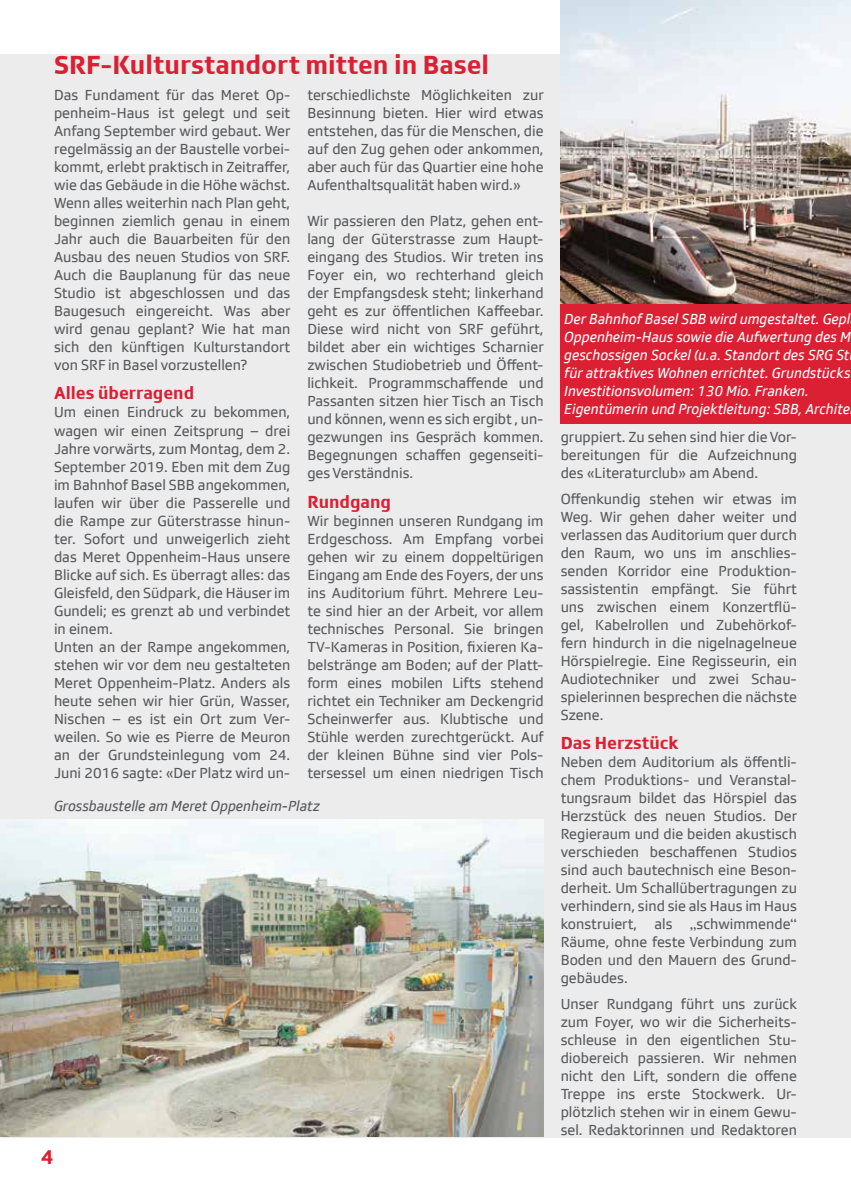
<style>
.page{position:relative;width:851px;height:1191px;background:#fff}
.page>*{position:absolute;margin:0;border:0;box-sizing:border-box;transform-origin:0 0}
.t1{font:700 27px "SRGSSR Type";color:#da2032}
.t2{font:700 21px "SRGSSR Type";color:#da2032}
.t3{font:700 18px "SRGSSR Type";color:#da2032}
.t4{font:15px/18px "SRGSSR Type";color:#58595b;text-align:justify}
.t5{font:italic 15px/18px "SRGSSR Type";color:#fff}
.t6{font:italic 15px "SRGSSR Type";color:#58595b}
.s1{font-family:"Gill Sans"}
</style>
<div class="page">
<div style="left:0;top:54px;width:850px;height:1083px;background:#ececed"></div>
<div style="left:560px;top:0;width:290px;height:424px;background:#da2032"></div>
<img style="left:560px;top:0;width:290px;height:304px">
<img style="left:0;top:819px;width:543px;height:318px">
<h1 class="t1" style="left:54px;top:48px;width:436px">SRF-Kulturstandort mitten in Basel</h1>
<p class="t4" style="left:54px;top:86px;width:238px">Das Fundament für das Meret Op&shy;penheim-Haus ist gelegt und seit Anfang September wird gebaut. Wer regelmässig an der Baustelle vorbei&shy;kommt, erlebt praktisch in Zeitraffer, wie das Gebäude in die Höhe wächst.<br>Wenn alles weiterhin nach Plan geht, beginnen ziemlich genau in einem Jahr auch die Bauarbeiten für den Ausbau des neuen Studios von SRF.<br>Auch die Bauplanung für das neue Studio ist abgeschlossen und das Baugesuch eingereicht. Was aber wird genau geplant? Wie hat man sich den künftigen Kulturstandort von SRF in Basel vorzustellen?</p>
<p class="t3" style="left:54px;top:382px;width:142px">Alles überragend</p>
<p class="t4" style="left:54px;top:403px;width:238px;text-align:left">Um einen Eindruck zu bekommen, wagen wir einen Zeitsprung – drei<br>Jahre vorwärts, zum Montag, dem 2.<br>September 2019. Eben mit dem Zug im Bahnhof Basel SBB angekommen, laufen wir über die Passerelle und die Rampe zur Güterstrasse hinun&shy;ter. Sofort und unweigerlich zieht das Meret Oppenheim-Haus unsere<br>Blicke auf sich. Es überragt alles: das<br>Gleisfeld, den Südpark, die Häuser im<br>Gundeli; es grenzt ab und verbindet in einem.<br>Unten an der Rampe angekommen, stehen wir vor dem neu gestalteten<br>Meret Oppenheim-Platz. Anders als heute sehen wir hier Grün, Wasser,<br>Nischen – es ist ein Ort zum Ver&shy;weilen. So wie es Pierre de Meuron an der Grundsteinlegung vom 24.<br>Juni 2016 sagte: «Der Platz wird un-</p>
<p class="t4" style="left:307px;top:86px;width:238px">terschiedlichste Möglichkeiten zur Besinnung bieten. Hier wird etwas entstehen, das für die Menschen, die auf den Zug gehen oder ankommen, aber auch für das Quartier eine hohe Aufenthaltsqualität haben wird.»</p>
<p class="t4" style="left:307px;top:212px;width:238px">Wir passieren den Platz, gehen ent&shy;lang der Güterstrasse zum Haupt&shy;eingang des Studios. Wir treten ins Foyer ein, wo rechterhand gleich der Empfangsdesk steht; linkerhand geht es zur öffentlichen Kaffeebar.<br>Diese wird nicht von SRF geführt, bildet aber ein wichtiges Scharnier zwischen Studiobetrieb und Öffent&shy;lichkeit. Programmschaffende und Passanten sitzen hier Tisch an Tisch und können, wenn es sich ergibt , un&shy;gezwungen ins Gespräch kommen.<br>Begegnungen schaffen gegenseiti&shy;ges Verständnis.</p>
<p class="t3" style="left:307px;top:490px;width:85px">Rundgang</p>
<p class="t4" style="left:307px;top:511px;width:238px">Wir beginnen unseren Rundgang im Erdgeschoss. Am Empfang vorbei gehen wir zu einem doppeltürigen Eingang am Ende des Foyers, der uns ins Auditorium führt. Mehrere Leu&shy;te sind hier an der Arbeit, vor allem technisches Personal. Sie bringen TV-Kameras in Position, fixieren Ka&shy;belstränge am Boden; auf der Platt&shy;form eines mobilen Lifts stehend richtet ein Techniker am Deckengrid Scheinwerfer aus. Klubtische und Stühle werden zurechtgerückt. Auf der kleinen Bühne sind vier Pols&shy;tersessel um einen niedrigen Tisch</p>
<p class="t6" style="left:54px;top:797px;width:268px">Grossbaustelle am Meret Oppenheim-Platz</p>
<h2 class="t2" style="left:41px;top:1144px;width:14px">4</h2>
<p class="t5" style="left:564px;top:310px;width:288px">Der Bahnhof Basel SBB wird umgestaltet. Gepl Oppenheim-Haus sowie die Aufwertung des M geschossigen Sockel (u.a. Standort des SRG St für attraktives Wohnen errichtet. Grundstücks Investitionsvolumen: 130 Mio. Franken.<br>Eigentümerin und Projektleitung: SBB, Archite</p>
<p class="t4" style="left:560px;top:428px;width:238px">gruppiert. Zu sehen sind hier die Vor&shy;bereitungen für die Aufzeichnung des «Literaturclub» am Abend.</p>
<p class="t4" style="left:560px;top:489px;width:238px">Offenkundig stehen wir etwas im Weg. Wir gehen daher weiter und verlassen das Auditorium quer durch den Raum, wo uns im anschlies&shy;senden Korridor eine Produktion&shy;sassistentin empfängt. Sie führt uns zwischen einem Konzertflü&shy;gel, Kabelrollen und Zubehörkof&shy;fern hindurch in die nigelnagelneue Hörspielregie. Eine Regisseurin, ein Audiotechniker und zwei Schau&shy;spielerinnen besprechen die nächste Szene.</p>
<p class="t3" style="left:560px;top:732px;width:119px">Das Herzstück</p>
<p class="t4" style="left:560px;top:753px;width:238px">Neben dem Auditorium als öffentli&shy;chem Produktions- und Veranstal&shy;tungsraum bildet das Hörspiel das Herzstück des neuen Studios. Der Regieraum und die beiden akustisch verschieden beschaffenen Studios sind auch bautechnisch eine Beson&shy;derheit. Um Schallübertragungen zu verhindern, sind sie als Haus im Haus konstruiert, als <span class="s1">„</span>schwimmende<span class="s1">“ </span>Räume, ohne feste Verbindung zum Boden und den Mauern des Grund&shy;gebäudes.</p>
<p class="t4" style="left:560px;top:994px;width:238px">Unser Rundgang führt uns zurück zum Foyer, wo wir die Sicherheits&shy;schleuse in den eigentlichen Stu&shy;diobereich passieren. Wir nehmen nicht den Lift, sondern die offene Treppe ins erste Stockwerk. Ur&shy;plötzlich stehen wir in einem Gewu&shy;sel. Redaktorinnen und Redaktoren</p>
</div>
